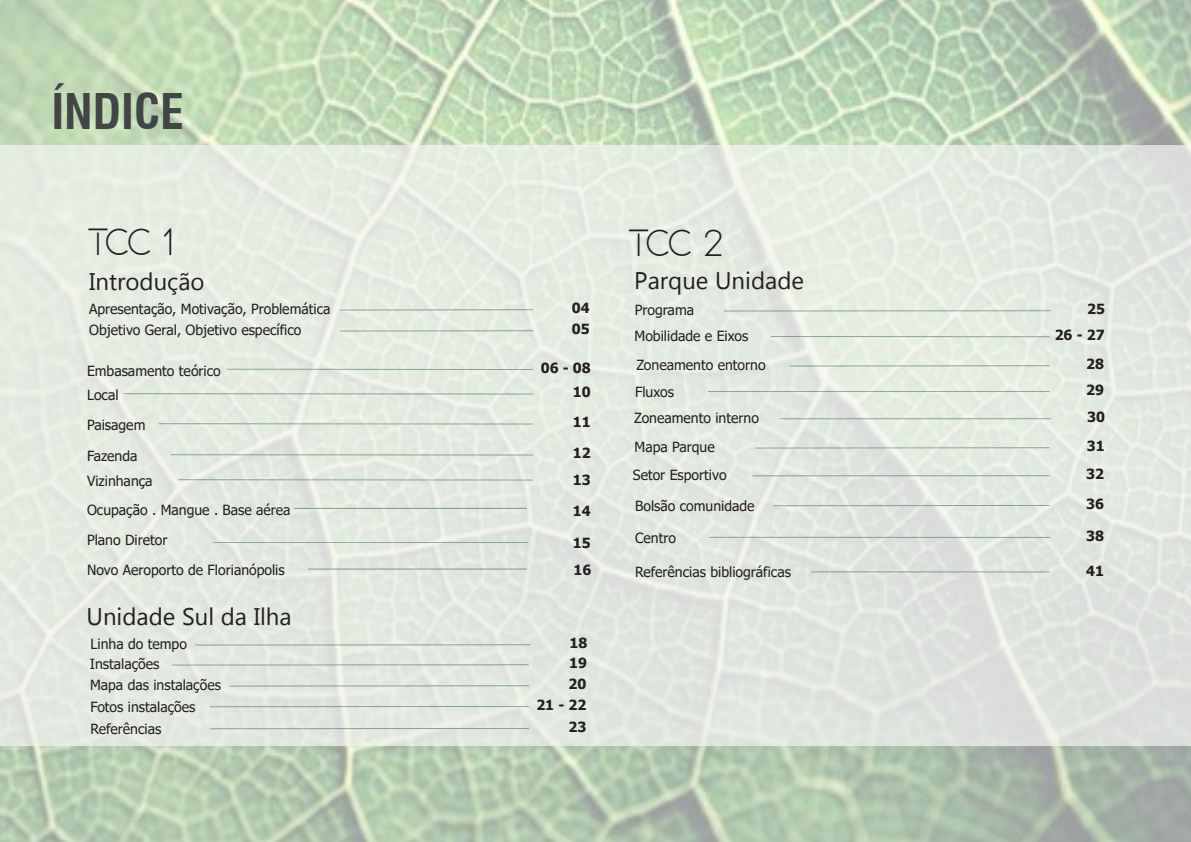
<style>
.page{position:relative;width:1191px;height:842px;background:#fff}
.page>*{position:absolute;margin:0;border:0;box-sizing:border-box;transform-origin:0 0}
.t1{font:48px "Swiss 721 BT Bold Condensed 2";color:#424546}
.t2{font:36px "Basicaline Regular 2";letter-spacing:-.08em;color:#241f1f}
.t3{font:24px "Gadugi";color:#241f1f}
.t4{font:14px/29.7px "Tahoma";color:#241f1f}
.t5{font:14px "Tahoma Bold 3";color:#241f1f}
</style>
<div class="page">
<img style="left:0;top:0;width:1191px;height:842px">
<div style="left:0;top:145px;width:1191px;height:600px;background:#e3eae0"></div>
<svg style="left:339px;top:309px;width:194px;height:1px"></svg>
<svg style="left:227px;top:369px;width:306px;height:1px"></svg>
<svg style="left:339px;top:330px;width:194px;height:1px"></svg>
<svg style="left:124px;top:393px;width:409px;height:1px"></svg>
<svg style="left:159px;top:423px;width:374px;height:1px"></svg>
<svg style="left:170px;top:454px;width:363px;height:1px"></svg>
<svg style="left:178px;top:479px;width:355px;height:1px"></svg>
<hr style="left:294px;top:508px;width:233px;height:1px;background:#1e6343">
<hr style="left:213px;top:542px;width:315px;height:1px;background:#1e6343">
<hr style="left:308px;top:568px;width:219px;height:2px;background:#1e6343">
<svg style="left:195px;top:644px;width:335px;height:1px"></svg>
<svg style="left:229px;top:685px;width:300px;height:1px"></svg>
<svg style="left:172px;top:664px;width:357px;height:1px"></svg>
<svg style="left:210px;top:706px;width:319px;height:1px"></svg>
<svg style="left:724px;top:310px;width:327px;height:1px"></svg>
<svg style="left:789px;top:365px;width:260px;height:1px"></svg>
<hr style="left:770px;top:336px;width:279px;height:1px;background:#1e6343">
<hr style="left:708px;top:391px;width:341px;height:1px;background:#1e6343">
<hr style="left:779px;top:418px;width:272px;height:1px;background:#1e6343">
<hr style="left:752px;top:475px;width:297px;height:1px;background:#1e6343">
<svg style="left:755px;top:447px;width:294px;height:1px"></svg>
<svg style="left:773px;top:505px;width:276px;height:1px"></svg>
<hr style="left:708px;top:537px;width:341px;height:1px;background:#1e6343">
<hr style="left:811px;top:572px;width:238px;height:1px;background:#1e6343">
<svg style="left:210px;top:728px;width:319px;height:1px"></svg>
<h1 class="t1" style="left:51px;top:83px;width:134px">ÍNDICE</h1>
<h2 class="t2" style="left:88px;top:218px;width:86px">TCC 1</h2>
<h2 class="t2" style="left:628px;top:219px;width:96px">TCC 2</h2>
<h3 class="t3" style="left:89px;top:267px;width:117px">Introdução</h3>
<p class="t4" style="left:89px;top:299px;width:243px;line-height:21px">Apresentação, Motivação, Problemática<br>Objetivo Geral, Objetivo específico</p>
<p class="t4" style="left:87px;top:356px;width:135px">Embasamento teórico</p>
<p class="t5" style="left:572px;top:298px;width:19px">04</p>
<p class="t5" style="left:572px;top:319px;width:19px">05</p>
<p class="t5" style="left:541px;top:358px;width:51px">06 - 08</p>
<p class="t4" style="left:87px;top:381px;width:33px">Local</p>
<p class="t5" style="left:573px;top:382px;width:19px">10</p>
<p class="t4" style="left:87px;top:411px;width:60px">Paisagem</p>
<p class="t5" style="left:573px;top:412px;width:19px">11</p>
<p class="t4" style="left:87px;top:442px;width:52px">Fazenda</p>
<p class="t5" style="left:573px;top:443px;width:19px">12</p>
<p class="t4" style="left:87px;top:467px;width:205px">Vizinhança<br>Ocupação . Mangue . Base aérea<br>Plano Diretor<br>Novo Aeroporto de Florianópolis</p>
<p class="t5" style="left:573px;top:470px;width:19px">13</p>
<p class="t5" style="left:573px;top:501px;width:19px">14</p>
<p class="t5" style="left:573px;top:533px;width:19px">15</p>
<p class="t5" style="left:573px;top:560px;width:19px">16</p>
<h3 class="t3" style="left:87px;top:602px;width:207px">Unidade Sul da Ilha</h3>
<p class="t4" style="left:91px;top:630px;width:98px">Linha do tempo</p>
<p class="t5" style="left:569px;top:633px;width:19px">18</p>
<p class="t4" style="left:90px;top:671px;width:132px">Mapa das instalações</p>
<p class="t5" style="left:568px;top:674px;width:19px">20</p>
<p class="t4" style="left:90px;top:693px;width:106px">Fotos instalações</p>
<p class="t4" style="left:90px;top:650px;width:71px">Instalações</p>
<p class="t5" style="left:569px;top:653px;width:19px">19</p>
<p class="t5" style="left:536px;top:695px;width:51px">21 - 22</p>
<p class="t4" style="left:90px;top:715px;width:72px">Referências</p>
<p class="t5" style="left:568px;top:717px;width:19px">23</p>
<h3 class="t3" style="left:634px;top:266px;width:171px">Parque Unidade</h3>
<p class="t4" style="left:635px;top:296px;width:61px">Programa</p>
<p class="t5" style="left:1087px;top:299px;width:19px">25</p>
<p class="t4" style="left:634px;top:322px;width:115px">Mobilidade e Eixos</p>
<p class="t5" style="left:1054px;top:325px;width:51px">26 - 27</p>
<p class="t4" style="left:636px;top:351px;width:131px">Zoneamento entorno</p>
<p class="t5" style="left:1086px;top:354px;width:19px">28</p>
<p class="t4" style="left:635px;top:378px;width:40px">Fluxos</p>
<p class="t5" style="left:1086px;top:380px;width:19px">29</p>
<p class="t4" style="left:634px;top:404px;width:126px">Zoneamento interno</p>
<p class="t5" style="left:1087px;top:407px;width:19px">30</p>
<p class="t4" style="left:634px;top:433px;width:82px">Mapa Parque</p>
<p class="t5" style="left:1086px;top:436px;width:19px">31</p>
<p class="t4" style="left:633px;top:461px;width:95px">Setor Esportivo</p>
<p class="t5" style="left:1086px;top:464px;width:19px">32</p>
<p class="t4" style="left:635px;top:492px;width:121px">Bolsão comunidade</p>
<p class="t5" style="left:1086px;top:494px;width:19px">36</p>
<p class="t4" style="left:635px;top:524px;width:42px">Centro</p>
<p class="t5" style="left:1086px;top:526px;width:19px">38</p>
<p class="t4" style="left:635px;top:558px;width:157px">Referências bibliográficas</p>
<p class="t5" style="left:1086px;top:561px;width:19px">41</p>
</div>
